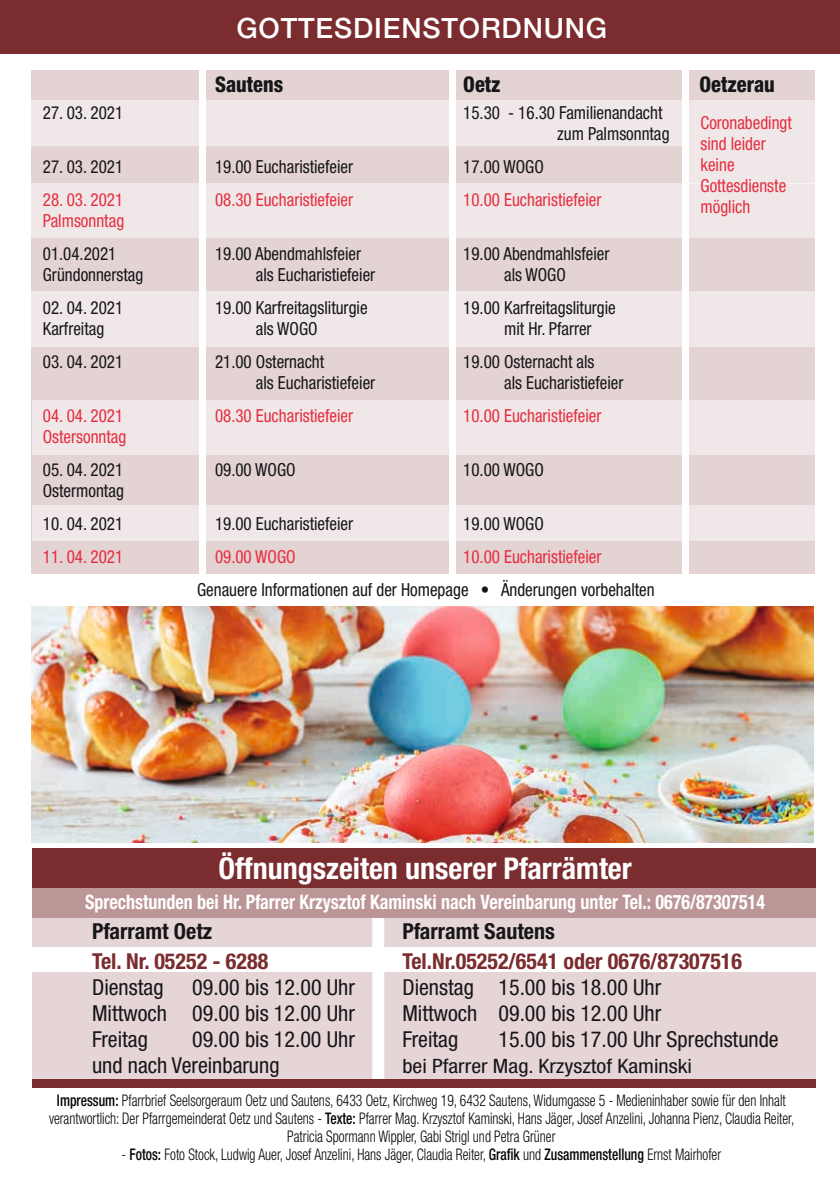
<style>
.page{position:relative;width:840px;height:1191px;background:#fff}
.page>*{position:absolute;margin:0;border:0;box-sizing:border-box;transform-origin:0 0}
.t1{font:700 condensed 30px "Helvetica Neue LT Pro";color:#fff}
.t2{font:500 28px "Helvetica Neue LT Pro";letter-spacing:.03em;color:#fff}
.t3{font:condensed 22px "Helvetica Neue LT Pro";color:#161518}
.t4{font:700 condensed 22px "Helvetica Neue LT Pro";color:#7b2c2e}
.t5{font:700 condensed 22px "Helvetica Neue LT Pro";color:#161518}
.t6{font:800 condensed 21.6px "Helvetica Neue LT Pro";color:#161518;scale:.94 1}
.t7{font:700 condensed 20px "Helvetica Neue LT Pro";color:#fff;scale:.9 1}
.t8{font:condensed 19.8px "Helvetica Neue LT Pro";color:#161518;scale:1.11 1}
.t9{font:condensed 18px/21px "Helvetica Neue LT Pro";color:#161518;scale:.94 1}
.t10{font:condensed 18px/21px "Helvetica Neue LT Pro";color:#e62d3f;scale:.94 1}
.t11{font:300 condensed 16px/18px "Helvetica Neue LT Pro";color:#000305;text-align:center;scale:.85 1}
.s1{font-weight:500}
</style>
<div class="page">
<div style="left:32px;top:70px;width:782px;height:503px;background:#e3d3d3"></div>
<div style="left:32px;top:291px;width:782px;height:55px;background:#f0e8e8"></div>
<div style="left:32px;top:101px;width:782px;height:45px;background:#f0e8e8"></div>
<div style="left:32px;top:184px;width:782px;height:54px;background:#f0e8e8"></div>
<div style="left:32px;top:400px;width:782px;height:54px;background:#f0e8e8"></div>
<div style="left:448px;top:67px;width:7px;height:512px;background:#fff"></div>
<div style="left:199px;top:66px;width:7px;height:511px;background:#fff"></div>
<div style="left:32px;top:505px;width:782px;height:36px;background:#f0e8e8"></div>
<div style="left:33px;top:853px;width:782px;height:230px;background:#e5d5d6"></div>
<div style="left:372px;top:858px;width:12px;height:224px;background:#fff"></div>
<div style="left:33px;top:848px;width:782px;height:70px;background:#7b2c2e"></div>
<div style="left:0;top:0;width:839px;height:54px;background:#7b2c2e"></div>
<div style="left:33px;top:1079px;width:782px;height:9px;background:#7b2c2e"></div>
<div style="left:33px;top:946px;width:782px;height:25px;background:#fff"></div>
<div style="left:33px;top:888px;width:782px;height:30px;background:#bc9596"></div>
<div style="left:685px;top:146px;width:129px;height:38px;background:#f0e8e8"></div>
<div style="left:682px;top:67px;width:7px;height:507px;background:#fff"></div>
<img style="left:32px;top:607px;width:781px;height:235px">
<h2 class="t2" style="left:236px;top:12px;width:372px">GOTTESDIENSTORDNUNG</h2>
<p class="t6" style="left:215px;top:71px;width:74px">Sautens</p>
<p class="t6" style="left:463px;top:71px;width:41px">Oetz</p>
<p class="t6" style="left:699px;top:71px;width:81px">Oetzerau</p>
<p class="t9" style="left:43px;top:102px;width:87px">27. 03. 2021</p>
<p class="t9" style="left:557px;top:102px;width:121px;text-indent:-94px">15.30 - 16.30 Familienandacht zum Palmsonntag</p>
<p class="t9" style="left:43px;top:156px;width:87px">27. 03. 2021</p>
<p class="t9" style="left:215px;top:156px;width:148px">19.00 Eucharistiefeier</p>
<p class="t9" style="left:463px;top:156px;width:87px">17.00 WOGO</p>
<p class="t10" style="left:43px;top:189px;width:87px">28. 03. 2021</p>
<p class="t10" style="left:215px;top:189px;width:148px">08.30 Eucharistiefeier</p>
<p class="t10" style="left:463px;top:189px;width:148px">10.00 Eucharistiefeier</p>
<p class="t10" style="left:43px;top:210px;width:88px">Palmsonntag</p>
<p class="t9" style="left:43px;top:243px;width:80px">01.04.2021</p>
<p class="t9" style="left:215px;top:243px;width:157px">19.00 Abendmahlsfeier</p>
<p class="t9" style="left:463px;top:243px;width:157px">19.00 Abendmahlsfeier</p>
<p class="t9" style="left:43px;top:264px;width:108px">Gründonnerstag</p>
<p class="t9" style="left:256px;top:264px;width:128px">als Eucharistiefeier</p>
<p class="t9" style="left:504px;top:264px;width:67px">als WOGO</p>
<p class="t9" style="left:43px;top:297px;width:87px">02. 04. 2021</p>
<p class="t9" style="left:215px;top:297px;width:164px">19.00 Karfreitagsliturgie</p>
<p class="t9" style="left:463px;top:297px;width:164px">19.00 Karfreitagsliturgie</p>
<p class="t9" style="left:43px;top:318px;width:67px">Karfreitag</p>
<p class="t9" style="left:256px;top:318px;width:67px">als WOGO</p>
<p class="t9" style="left:504px;top:318px;width:95px">mit Hr. Pfarrer</p>
<p class="t9" style="left:43px;top:351px;width:87px">03. 04. 2021</p>
<p class="t9" style="left:215px;top:351px;width:118px">21.00 Osternacht</p>
<p class="t9" style="left:463px;top:351px;width:141px">19.00 Osternacht als</p>
<p class="t9" style="left:256px;top:372px;width:128px">als Eucharistiefeier</p>
<p class="t9" style="left:504px;top:372px;width:128px">als Eucharistiefeier</p>
<p class="t10" style="left:43px;top:405px;width:87px">04. 04. 2021</p>
<p class="t10" style="left:215px;top:405px;width:148px">08.30 Eucharistiefeier</p>
<p class="t10" style="left:463px;top:405px;width:148px">10.00 Eucharistiefeier</p>
<p class="t10" style="left:43px;top:426px;width:90px">Ostersonntag</p>
<p class="t9" style="left:43px;top:459px;width:87px">05. 04. 2021</p>
<p class="t9" style="left:215px;top:459px;width:87px">09.00 WOGO</p>
<p class="t9" style="left:463px;top:459px;width:87px">10.00 WOGO</p>
<p class="t9" style="left:43px;top:480px;width:88px">Ostermontag</p>
<p class="t9" style="left:43px;top:513px;width:87px">10. 04. 2021</p>
<p class="t9" style="left:215px;top:513px;width:148px">19.00 Eucharistiefeier</p>
<p class="t9" style="left:463px;top:513px;width:87px">19.00 WOGO</p>
<p class="t10" style="left:43px;top:546px;width:87px">11. 04. 2021</p>
<p class="t10" style="left:215px;top:546px;width:87px">09.00 WOGO</p>
<p class="t10" style="left:463px;top:546px;width:148px">10.00 Eucharistiefeier</p>
<p class="t9" style="left:197px;top:579px;width:488px">Genauere Informationen auf der Homepage • Änderungen vorbehalten</p>
<p class="t10" style="left:700px;top:112px;width:99px">Coronabedingt sind leider keine<br>Gottesdienste möglich</p>
<h1 class="t1" style="left:218px;top:850px;width:415px">Öffnungszeiten unserer Pfarrämter</h1>
<p class="t7" style="left:85px;top:890px;width:756px">Sprechstunden bei Hr. Pfarrer Krzysztof Kaminski nach Vereinbarung unter Tel.: 0676/87307514</p>
<p class="t5" style="left:92px;top:918px;width:122px">Pfarramt Oetz</p>
<p class="t5" style="left:402px;top:918px;width:154px">Pfarramt Sautens</p>
<p class="t4" style="left:92px;top:948px;width:177px">Tel. Nr. 05252 - 6288</p>
<p class="t4" style="left:402px;top:948px;width:341px">Tel.Nr.05252/6541 oder 0676/87307516</p>
<p class="t3" style="left:92px;top:974px;width:73px">Dienstag</p>
<p class="t3" style="left:192px;top:974px;width:164px">09.00 bis 12.00 Uhr</p>
<p class="t3" style="left:402px;top:974px;width:260px">Dienstag 15.00 bis 18.00 Uhr</p>
<p class="t3" style="left:92px;top:1000px;width:264px">Mittwoch 09.00 bis 12.00 Uhr</p>
<p class="t3" style="left:402px;top:1000px;width:260px">Mittwoch 09.00 bis 12.00 Uhr</p>
<p class="t3" style="left:92px;top:1026px;width:57px">Freitag</p>
<p class="t3" style="left:192px;top:1026px;width:164px">09.00 bis 12.00 Uhr</p>
<p class="t3" style="left:402px;top:1026px;width:57px">Freitag</p>
<p class="t3" style="left:498px;top:1026px;width:281px">15.00 bis 17.00 Uhr Sprechstunde</p>
<p class="t3" style="left:92px;top:1052px;width:189px">und nach Vereinbarung</p>
<p class="t8" style="left:402px;top:1054px;width:262px">bei Pfarrer Mag. Krzysztof Kaminski</p>
<p class="t11" style="left:49px;top:1091px;width:877px"><span class="s1">Impressum:</span> Pfarrbrief Seelsorgeraum Oetz und Sautens, 6433 Oetz, Kirchweg 19, 6432 Sautens, Widumgasse 5 - Medieninhaber sowie für den Inhalt verantwortlich: Der Pfarrgemeinderat Oetz und Sautens - <span class="s1">Texte:</span> Pfarrer Mag. Krzysztof Kaminski, Hans Jäger, Josef Anzelini, Johanna Pienz, Claudia Reiter,<br>Patricia Spormann Wippler, Gabi Strigl und Petra Grüner</p>
<p class="t11" style="left:121px;top:1145px;width:706px">- <span class="s1">Fotos:</span> Foto Stock, Ludwig Auer, Josef Anzelini, Hans Jäger, Claudia Reiter, <span class="s1">Grafik</span> und <span class="s1">Zusammenstellung</span> Ernst Mairhofer</p>
</div>
